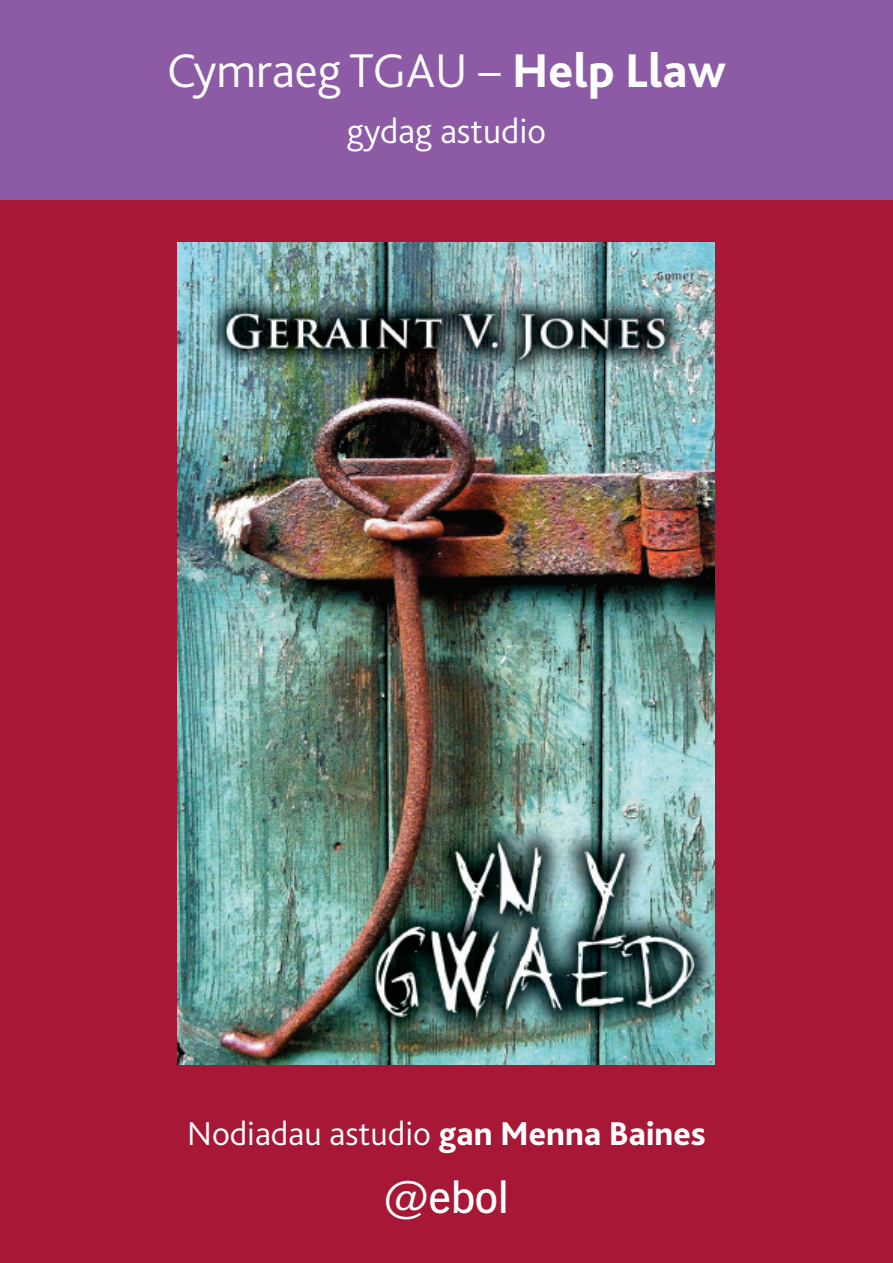
<style>
.page{position:relative;width:893px;height:1263px;background:#a61836}
.page>*{position:absolute;margin:0;border:0;box-sizing:border-box;transform-origin:0 0}
.t1{font:300 49.5px "Bliss 2";color:#fff}
.t2{font:600 45px "News Gothic BT";color:#fff}
.t3{font:300 36px "Bliss 2";color:#fff}
.t4{font:300 34.5px "Bliss 2";color:#fff}
.s1{font-weight:800}
</style>
<div class="page">
<div style="left:0;top:0;width:893px;height:200px;background:#8d5ba6"></div>
<img style="left:178px;top:242px;width:537px;height:822px">
<h1 class="t1" style="left:167px;top:52px;width:560px">Cymraeg TGAU – <span class="s1">Help Llaw</span></h1>
<p class="t3" style="left:347px;top:117px;width:201px">gydag astudio</p>
<p class="t4" style="left:187px;top:1121px;width:520px">Nodiadau astudio <span class="s1">gan Menna Baines</span></p>
<h2 class="t2" style="left:384px;top:1180px;width:127px">@ebol</h2>
</div>
